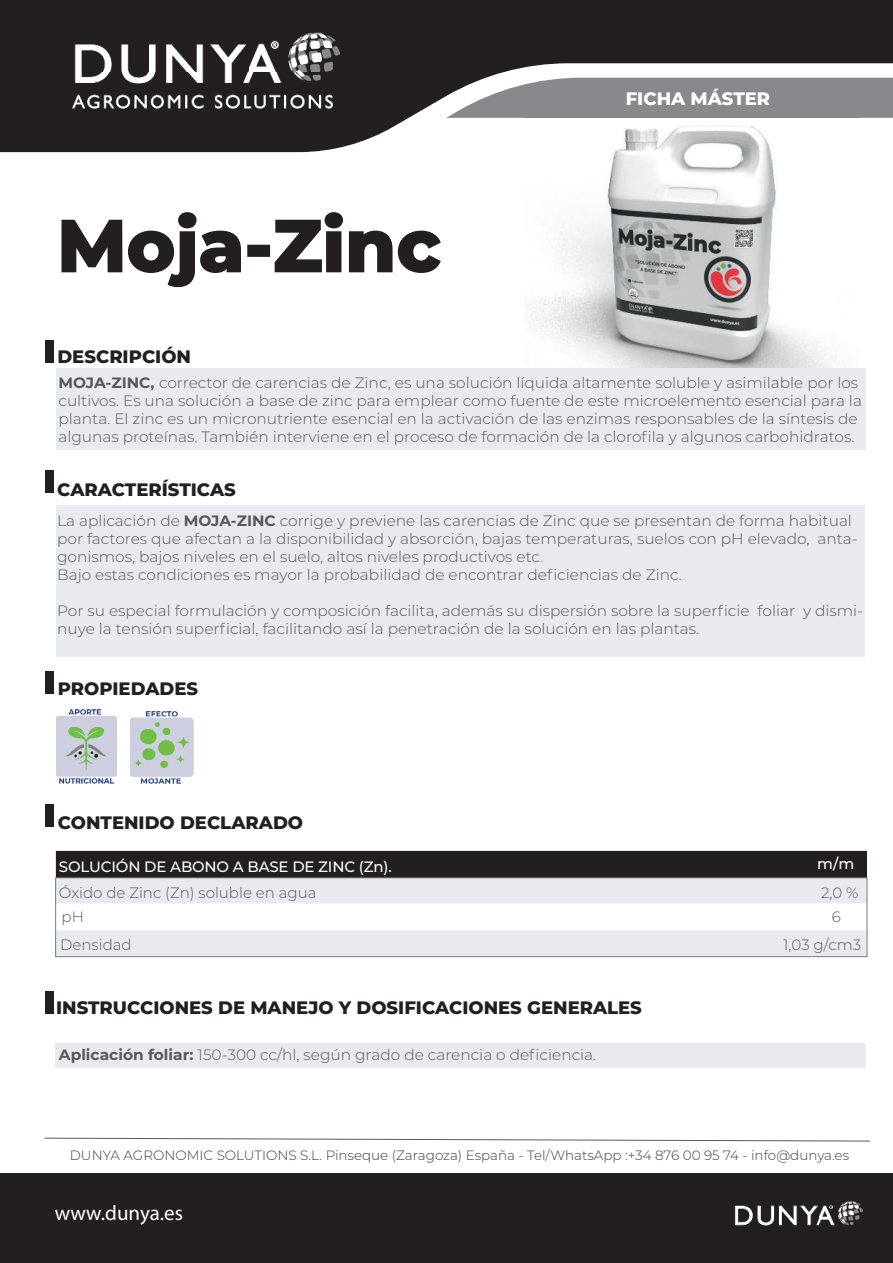
<style>
.page{position:relative;width:893px;height:1263px;background:#fff}
.page>*{position:absolute;margin:0;border:0;box-sizing:border-box;transform-origin:0 0}
.t1{font:800 72.9px "Montserrat";color:#231f20}
.t2{font:21px "Myriad Pro";color:#fff}
.t3{font:800 18px "Montserrat";color:#231f20}
.t4{font:800 18px "Montserrat";color:#fff}
.t5{font:300 15px/18px "Montserrat";color:#57585a}
.t6{font:500 15px "Montserrat";letter-spacing:-.01em;color:#fff}
.t7{font:300 15px "Montserrat";color:#575a5b}
.t8{font:300 13.5px "Montserrat";color:#3e3e3f}
.s1{font-weight:700}
</style>
<div class="page">
<div style="left:55px;top:1044px;width:811px;height:24px;background:#e9eaef"></div>
<div style="left:56px;top:505px;width:809px;height:152px;background:#e9eaef"></div>
<div style="left:0;top:1174px;width:893px;height:89px;background:#231f20"></div>
<div style="left:56px;top:368px;width:810px;height:82px;background:#e9eaef"></div>
<div style="left:0;top:0;width:893px;height:63px;background:#231f20"></div>
<svg style="left:0;top:63px;width:893px;height:90px"></svg>
<svg style="left:56px;top:851px;width:811px;height:52px;background:#818083"></svg>
<div style="left:57px;top:930px;width:808px;height:25px;background:#e9eaef"></div>
<div style="left:45px;top:341px;width:9px;height:22px;background:#231f20"></div>
<div style="left:45px;top:470px;width:9px;height:23px;background:#231f20"></div>
<div style="left:45px;top:671px;width:9px;height:23px;background:#231f20"></div>
<svg style="left:44px;top:1137px;width:826px;height:5px"></svg>
<div style="left:45px;top:991px;width:9px;height:23px;background:#231f20"></div>
<svg style="left:61px;top:212px;width:180px;height:76px"></svg>
<div style="left:247px;top:245px;width:23px;height:12px;border:2px solid #231f20"></div>
<svg style="left:274px;top:212px;width:167px;height:61px"></svg>
<img style="left:525px;top:116px;width:334px;height:251px">
<div style="left:55px;top:877px;width:812px;height:80px;border:1px solid #797b77"></div>
<img style="left:734px;top:1200px;width:128px;height:26px">
<img style="left:64px;top:24px;width:278px;height:96px">
<img style="left:56px;top:709px;width:61px;height:75px">
<div style="left:45px;top:804px;width:9px;height:23px;background:#231f20"></div>
<img style="left:130px;top:711px;width:63px;height:73px">
<h1 class="t1" style="left:57px;top:205px;width:385px">Moja-Zinc</h1>
<p class="t3" style="left:57px;top:346px;width:135px">DESCRIPCIÓN</p>
<p class="t4" style="left:626px;top:89px;width:146px">FICHA MÁSTER</p>
<p class="t5" style="left:58px;top:374px;width:805px"><span class="s1">MOJA-ZINC,</span> corrector de carencias de Zinc, es una solución líquida altamente soluble y asimilable por los cultivos. Es una solución a base de zinc para emplear como fuente de este microelemento esencial para la planta. El zinc es un micronutriente esencial en la activación de las enzimas responsables de la síntesis de algunas proteínas. También interviene en el proceso de formación de la clorofila y algunos carbohidratos.</p>
<p class="t3" style="left:57px;top:479px;width:180px">CARACTERÍSTICAS</p>
<p class="t5" style="left:57px;top:511px;width:802px">La aplicación de <span class="s1">MOJA-ZINC</span> corrige y previene las carencias de Zinc que se presentan de forma habitual por factores que afectan a la disponibilidad y absorción, bajas temperaturas, suelos con pH elevado, anta&shy;gonismos, bajos niveles en el suelo, altos niveles productivos etc.<br>Bajo estas condiciones es mayor la probabilidad de encontrar deficiencias de Zinc.</p>
<p class="t5" style="left:57px;top:601px;width:807px">Por su especial formulación y composición facilita, además su dispersión sobre la superficie foliar y dismi&shy;nuye la tensión superficial, facilitando así la penetración de la solución en las plantas.</p>
<p class="t3" style="left:58px;top:679px;width:142px">PROPIEDADES</p>
<p class="t3" style="left:58px;top:812px;width:247px">CONTENIDO DECLARADO</p>
<p class="t6" style="left:59px;top:858px;width:334px">SOLUCIÓN DE ABONO A BASE DE ZINC (Zn).</p>
<p class="t6" style="left:817px;top:856px;width:38px">m/m</p>
<p class="t5" style="left:59px;top:884px;width:259px">Óxido de Zinc (Zn) soluble en agua</p>
<p class="t7" style="left:821px;top:885px;width:39px">2,0 %</p>
<p class="t7" style="left:62px;top:908px;width:24px">pH</p>
<p class="t7" style="left:832px;top:908px;width:11px">6</p>
<p class="t7" style="left:60px;top:937px;width:73px">Densidad</p>
<p class="t7" style="left:783px;top:937px;width:80px">1,03 g/cm3</p>
<p class="t3" style="left:56px;top:997px;width:587px">INSTRUCCIONES DE MANEJO Y DOSIFICACIONES GENERALES</p>
<p class="t5" style="left:59px;top:1046px;width:539px"><span class="s1">Aplicación foliar:</span> 150-300 cc/hl, según grado de carencia o deficiencia.</p>
<p class="t8" style="left:70px;top:1148px;width:781px">DUNYA AGRONOMIC SOLUTIONS S.L. Pinseque (Zaragoza) España - Tel/WhatsApp :+34 876 00 95 74 - info@dunya.es</p>
<h2 class="t2" style="left:55px;top:1205px;width:130px">www.dunya.es</h2>
</div>
